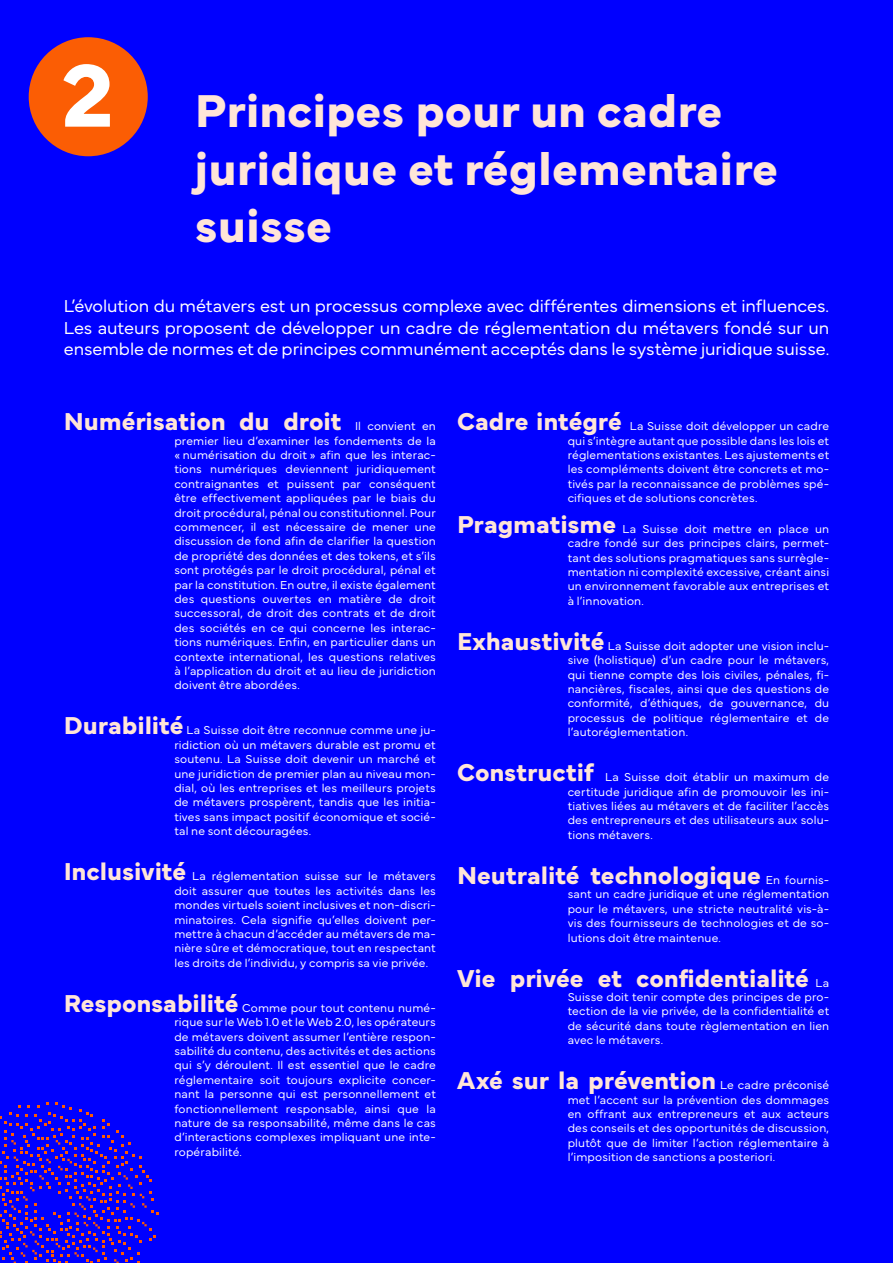
<style>
.page{position:relative;width:893px;height:1263px;background:#00f}
.page>*{position:absolute;margin:0;border:0;box-sizing:border-box;transform-origin:0 0}
.t1{font:700 48px/57.6px "Mundial";color:#ffe5d8}
.t2{font:700 25.5px "Mundial";letter-spacing:-.005em;color:#ffe5d8}
.t3{font:300 18px/21.6px "Mundial";letter-spacing:-.005em;color:#fff;text-align:justify}
.t4{font:300 12px/14.4px "Mundial";letter-spacing:.015em;color:#fff;text-align:justify}
.s1{font-size:93px;color:#fff}
.s2{font-weight:300;font-size:12px;color:#fff}
.s3{font-weight:700;font-size:25.5px;color:#ffe5d8}
</style>
<div class="page">
<div style="left:29px;top:37px;width:119px;height:119px;background:#fb5d04;border-radius:50%"></div>
<svg style="left:0;top:1103px;width:158px;height:160px"></svg>
<h1 class="t1" style="left:195px;top:78px;width:585px;text-indent:-141px"><span class="s1">2</span> Principes pour un cadre juridique et réglementaire suisse</h1>
<p class="t3" style="left:64px;top:294px;width:767px">L’évolution du métavers est un processus complexe avec différentes dimensions et influences.<br>Les auteurs proposent de développer un cadre de réglementation du métavers fondé sur un ensemble de normes et de principes communément acceptés dans le système juridique suisse.</p>
<h2 class="t2" style="left:64px;top:402px;width:374px">Numérisation du droit <span class="s2">Il convient en</span></h2>
<p class="t4" style="left:174px;top:432px;width:263px">premier lieu d’examiner les fondements de la « numérisation du droit » afin que les interac&shy;tions numériques deviennent juridiquement contraignantes et puissent par conséquent être effectivement appliquées par le biais du droit procédural, pénal ou constitutionnel. Pour commencer, il est nécessaire de mener une discussion de fond afin de clarifier la question de propriété des données et des tokens, et s’ils sont protégés par le droit procédural, pénal et par la constitution. En outre, il existe également des questions ouvertes en matière de droit successoral, de droit des contrats et de droit des sociétés en ce qui concerne les interac&shy;tions numériques. Enfin, en particulier dans un contexte international, les questions relatives à l’application du droit et au lieu de juridiction doivent être abordées.</p>
<p class="t4" style="left:174px;top:722px;width:263px;text-indent:-111px"><span class="s3">Durabilité</span> La Suisse doit être reconnue comme une ju&shy;ridiction où un métavers durable est promu et soutenu. La Suisse doit devenir un marché et une juridiction de premier plan au niveau mon&shy;dial, où les entreprises et les meilleurs projets de métavers prospèrent, tandis que les initia&shy;tives sans impact positif économique et socié&shy;tal ne sont découragées.</p>
<p class="t4" style="left:174px;top:868px;width:263px;text-indent:-111px"><span class="s3">Inclusivité</span> La réglementation suisse sur le métavers doit assurer que toutes les activités dans les mondes virtuels soient inclusives et non-discri&shy;minatoires. Cela signifie qu’elles doivent per&shy;mettre à chacun d’accéder au métavers de ma&shy;nière sûre et démocratique, tout en respectant les droits de l’individu, y compris sa vie privée.</p>
<p class="t4" style="left:174px;top:999px;width:263px;text-indent:-111px"><span class="s3">Responsabilité</span> Comme pour tout contenu numé&shy;rique sur le Web 1.0 et le Web 2.0, les opérateurs de métavers doivent assumer l’entière respon&shy;sabilité du contenu, des activités et des actions qui s’y déroulent. Il est essentiel que le cadre réglementaire soit toujours explicite concer&shy;nant la personne qui est personnellement et fonctionnellement responsable, ainsi que la nature de sa responsabilité, même dans le cas d’interactions complexes impliquant une inte&shy;ropérabilité.</p>
<p class="t4" style="left:568px;top:418px;width:263px;text-indent:-111px"><span class="s3">Cadre intégré</span> La Suisse doit développer un cadre qui s’intègre autant que possible dans les lois et réglementations existantes. Les ajustements et les compléments doivent être concrets et mo&shy;tivés par la reconnaissance de problèmes spé&shy;cifiques et de solutions concrètes.</p>
<p class="t4" style="left:568px;top:520px;width:263px;text-indent:-111px"><span class="s3">Pragmatisme</span> La Suisse doit mettre en place un cadre fondé sur des principes clairs, permet&shy;tant des solutions pragmatiques sans surrègle&shy;mentation ni complexité excessive, créant ainsi un environnement favorable aux entreprises et à l’innovation.</p>
<p class="t4" style="left:568px;top:637px;width:263px;text-indent:-111px"><span class="s3">Exhaustivité</span> La Suisse doit adopter une vision inclu&shy;sive (holistique) d’un cadre pour le métavers, qui tienne compte des lois civiles, pénales, fi&shy;nancières, fiscales, ainsi que des questions de conformité, d’éthiques, de gouvernance, du processus de politique réglementaire et de l’autoréglementation.</p>
<p class="t4" style="left:568px;top:769px;width:263px;text-indent:-111px"><span class="s3">Constructif</span> La Suisse doit établir un maximum de certitude juridique afin de promouvoir les ini&shy;tiatives liées au métavers et de faciliter l’accès des entrepreneurs et des utilisateurs aux solu&shy;tions métavers.</p>
<h2 class="t2" style="left:457px;top:855px;width:374px">Neutralité technologique <span class="s2">En fournis-</span></h2>
<p class="t4" style="left:568px;top:886px;width:263px">sant un cadre juridique et une réglementation pour le métavers, une stricte neutralité vis-à&shy;vis des fournisseurs de technologies et de so&shy;lutions doit être maintenue.</p>
<h2 class="t2" style="left:457px;top:958px;width:374px">Vie privée et confidentialité <span class="s2">La</span></h2>
<p class="t4" style="left:568px;top:988px;width:263px">Suisse doit tenir compte des principes de pro&shy;tection de la vie privée, de la confidentialité et de sécurité dans toute règlementation en lien avec le métavers.</p>
<h2 class="t2" style="left:457px;top:1060px;width:374px">Axé sur la prévention <span class="s2">Le cadre préconisé</span></h2>
<p class="t4" style="left:568px;top:1091px;width:263px">met l’accent sur la prévention des dommages en offrant aux entrepreneurs et aux acteurs des conseils et des opportunités de discussion, plutôt que de limiter l’action réglementaire à l’imposition de sanctions a posteriori.</p>
</div>
